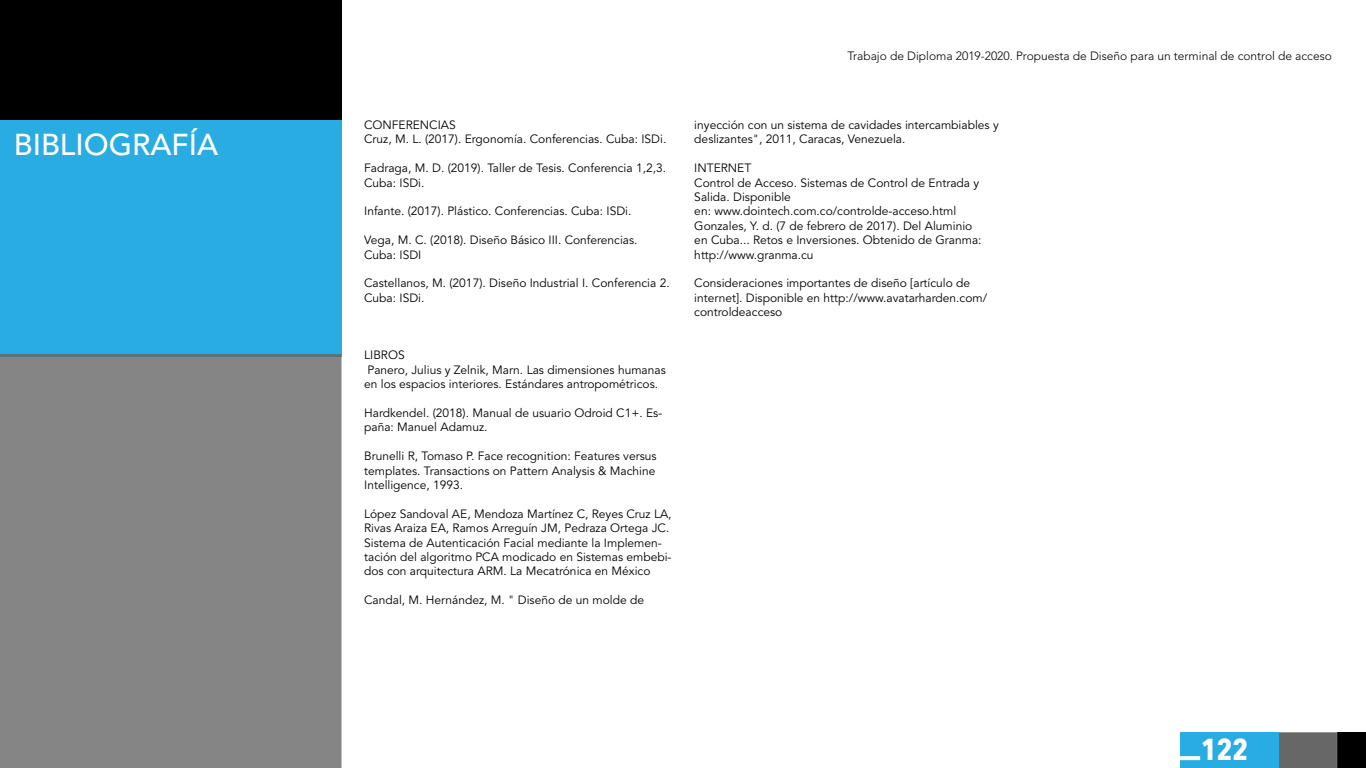
<style>
.page{position:relative;width:1366px;height:768px;background:#fff}
.page>*{position:absolute;margin:0;border:0;box-sizing:border-box;transform-origin:0 0}
.t1{font:500 30px "Avenir LT Std";color:#fff}
.t2{font:700 condensed 30px "Avenir Next LT Pro";color:#fff}
.t3{font:12px/14.4px "Avenir LT Std";color:#000}
.t4{font:300 12px "Avenir LT Std";color:#000}
</style>
<div class="page">
<div style="left:0;top:0;width:342px;height:120px;background:#000"></div>
<div style="left:0;top:120px;width:342px;height:236px;background:#29ace2"></div>
<div style="left:1337px;top:732px;width:29px;height:36px;background:#000"></div>
<div style="left:1278px;top:732px;width:59px;height:36px;background:#676767"></div>
<div style="left:1180px;top:732px;width:98px;height:36px;background:#29ace2"></div>
<svg style="left:1180px;top:756px;width:20px;height:4px"></svg>
<div style="left:0;top:354px;width:342px;height:414px;background:#858585"></div>
<h1 class="t1" style="left:14px;top:128px;width:206px">BIBLIOGRAFÍA</h1>
<p class="t3" style="left:364px;top:118px;width:304px">CONFERENCIAS<br>Cruz, M. L. (2017). Ergonomía. Conferencias. Cuba: ISDi.</p>
<p class="t3" style="left:364px;top:161px;width:303px">Fadraga, M. D. (2019). Taller de Tesis. Conferencia 1,2,3.<br>Cuba: ISDi.</p>
<p class="t3" style="left:364px;top:204px;width:269px">Infante. (2017). Plástico. Conferencias. Cuba: ISDi.</p>
<p class="t3" style="left:364px;top:233px;width:275px">Vega, M. C. (2018). Diseño Básico III. Conferencias.<br>Cuba: ISDI</p>
<p class="t3" style="left:364px;top:276px;width:307px">Castellanos, M. (2017). Diseño Industrial I. Conferencia 2.<br>Cuba: ISDi.</p>
<p class="t3" style="left:364px;top:348px;width:303px">LIBROS<br>Panero, Julius y Zelnik, Marn. Las dimensiones humanas en los espacios interiores. Estándares antropométricos.</p>
<p class="t3" style="left:364px;top:406px;width:300px">Hardkendel. (2018). Manual de usuario Odroid C1+. Es&shy;paña: Manuel Adamuz.</p>
<p class="t3" style="left:364px;top:449px;width:294px;text-align:justify">Brunelli R, Tomaso P. Face recognition: Features versus templates. Transactions on Pattern Analysis &amp; Machine Intelligence, 1993.</p>
<p class="t3" style="left:364px;top:507px;width:309px">López Sandoval AE, Mendoza Martínez C, Reyes Cruz LA, Rivas Araiza EA, Ramos Arreguín JM, Pedraza Ortega JC.<br>Sistema de Autenticación Facial mediante la Implemen&shy;tación del algoritmo PCA modicado en Sistemas embebi&shy;dos con arquitectura ARM. La Mecatrónica en México</p>
<p class="t3" style="left:364px;top:593px;width:281px">Candal, M. Hernández, M. " Diseño de un molde de</p>
<p class="t4" style="left:847px;top:49px;width:486px">Trabajo de Diploma 2019-2020. Propuesta de Diseño para un terminal de control de acceso</p>
<p class="t3" style="left:694px;top:118px;width:306px">inyección con un sistema de cavidades intercambiables y deslizantes", 2011, Caracas, Venezuela.</p>
<p class="t3" style="left:694px;top:161px;width:289px">INTERNET<br>Control de Acceso. Sistemas de Control de Entrada y Salida. Disponible<br>en: www.dointech.com.co/controlde-acceso.html Gonzales, Y. d. (7 de febrero de 2017). Del Aluminio en Cuba... Retos e Inversiones. Obtenido de Granma: http://www.granma.cu</p>
<p class="t3" style="left:694px;top:276px;width:294px">Consideraciones importantes de diseño [artículo de internet]. Disponible en http://www.avatarharden.com/ controldeacceso</p>
<h1 class="t2" style="left:1201px;top:731px;width:49px">122</h1>
</div>
